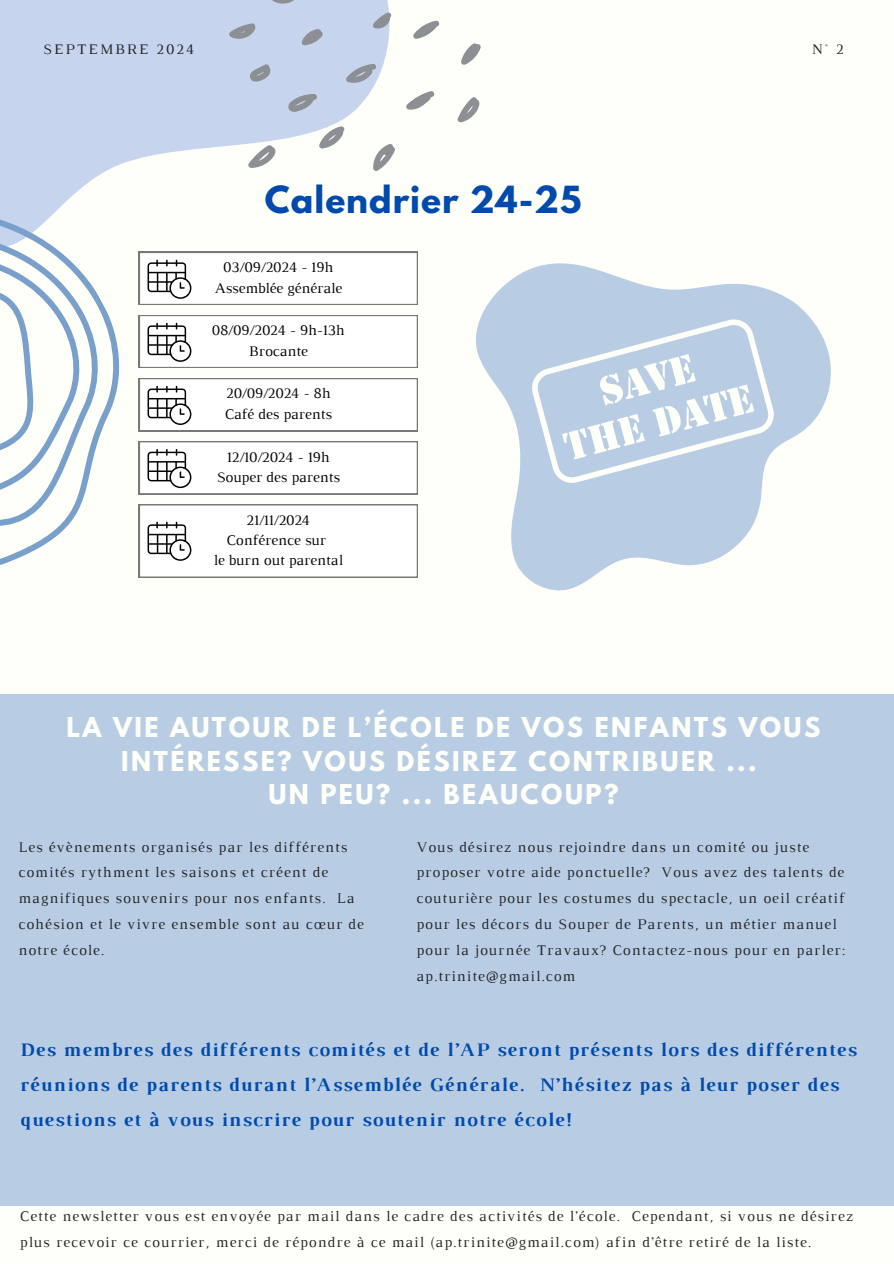
<style>
.page{position:relative;width:894px;height:1264px;background:#fff}
.page>*{position:absolute;margin:0;border:0;box-sizing:border-box;transform-origin:0 0}
.t1{font:700 33.15px "League Spartan";letter-spacing:.03em;color:#004aad}
.t2{font:700 24.3px/33.8px "League Spartan";letter-spacing:.1em;color:#fffff9;text-align:center}
.t3{font:700 19.5px/34.8px "Luthier";letter-spacing:.07em;color:#004aad}
.t4{font:15px/25.8px "Luthier";letter-spacing:.07em;color:#222}
.t5{font:15px "Luthier";color:#000}
.t6{font:14.85px "Luthier";letter-spacing:.14em;color:#222}
</style>
<div class="page">
<div style="left:0;top:0;width:893px;height:1263px;background:#fffff9"></div>
<svg style="left:0;top:0;width:440px;height:252px;fill:#c6d4ee"></svg>
<svg style="left:0;top:156px;width:194px;height:422px"></svg>
<svg style="left:0;top:181px;width:165px;height:397px"></svg>
<svg style="left:0;top:209px;width:123px;height:322px"></svg>
<svg style="left:271px;top:0;width:32px;height:4px"></svg>
<svg style="left:301px;top:29px;width:22px;height:16px"></svg>
<svg style="left:372px;top:12px;width:19px;height:18px"></svg>
<svg style="left:249px;top:64px;width:21px;height:21px"></svg>
<svg style="left:345px;top:64px;width:31px;height:20px"></svg>
<svg style="left:287px;top:94px;width:30px;height:18px"></svg>
<svg style="left:412px;top:20px;width:27px;height:19px"></svg>
<svg style="left:405px;top:90px;width:30px;height:21px"></svg>
<svg style="left:319px;top:126px;width:25px;height:23px"></svg>
<svg style="left:461px;top:43px;width:20px;height:22px"></svg>
<svg style="left:247px;top:145px;width:29px;height:23px"></svg>
<svg style="left:372px;top:143px;width:23px;height:29px"></svg>
<svg style="left:457px;top:97px;width:22px;height:26px"></svg>
<svg style="left:228px;top:23px;width:28px;height:18px"></svg>
<div style="left:0;top:694px;width:893px;height:511px;background:#b8cde4"></div>
<svg style="left:139px;top:252px;width:279px;height:53px"></svg>
<svg style="left:139px;top:504px;width:279px;height:73px"></svg>
<svg style="left:139px;top:441px;width:279px;height:53px"></svg>
<svg style="left:139px;top:315px;width:279px;height:53px"></svg>
<svg style="left:139px;top:378px;width:279px;height:53px"></svg>
<svg style="left:476px;top:263px;width:354px;height:328px;fill:#b8cde4"></svg>
<svg style="left:527px;top:315px;width:251px;height:172px"></svg>
<p class="t6" style="left:43px;top:43px;width:152px">SEPTEMBRE 2024</p>
<p class="t6" style="left:811px;top:43px;width:33px">N° 2</p>
<p class="t1" style="left:265px;top:183px;width:318px">Calendrier 24-25</p>
<p class="t5" style="left:223px;top:262px;width:112px">03/09/2024 - 19h</p>
<p class="t5" style="left:215px;top:282px;width:129px">Assemblée générale</p>
<p class="t5" style="left:212px;top:325px;width:134px">08/09/2024 - 9h-13h</p>
<p class="t5" style="left:249px;top:345px;width:61px">Brocante</p>
<p class="t5" style="left:226px;top:388px;width:106px">20/09/2024 - 8h</p>
<p class="t5" style="left:224px;top:408px;width:109px">Café des parents</p>
<p class="t5" style="left:227px;top:451px;width:104px">12/10/2024 - 19h</p>
<p class="t5" style="left:216px;top:471px;width:125px">Souper des parents</p>
<p class="t5" style="left:246px;top:514px;width:65px">21/11/2024</p>
<p class="t5" style="left:226px;top:534px;width:101px">Conférence sur</p>
<p class="t5" style="left:214px;top:555px;width:131px">le burn out parental</p>
<p class="t2" style="left:66px;top:713px;width:755px">LA VIE AUTOUR DE L’ÉCOLE DE VOS ENFANTS VOUS<br>INTÉRESSE? VOUS DÉSIREZ CONTRIBUER ...<br>UN PEU? ... BEAUCOUP?</p>
<p class="t4" style="left:18px;top:835px;width:347px">Les évènements organisés par les différents comités rythment les saisons et créent de magnifiques souvenirs pour nos enfants. La cohésion et le vivre ensemble sont au cœur de notre école.</p>
<p class="t4" style="left:416px;top:835px;width:430px">Vous désirez nous rejoindre dans un comité ou juste proposer votre aide ponctuelle? Vous avez des talents de couturière pour les costumes du spectacle, un oeil créatif pour les décors du Souper de Parents, un métier manuel pour la journée Travaux? Contactez-nous pour en parler: ap.trinite@gmail.com</p>
<p class="t3" style="left:20px;top:1033px;width:837px">Des membres des différents comités et de l’AP seront présents lors des différentes réunions de parents durant l’Assemblée Générale. N’hésitez pas à leur poser des questions et à vous inscrire pour soutenir notre école!</p>
<p class="t4" style="left:20px;top:1204px;width:834px">Cette newsletter vous est envoyée par mail dans le cadre des activités de l’école. Cependant, si vous ne désirez plus recevoir ce courrier, merci de répondre à ce mail (ap.trinite@gmail.com) afin d’être retiré de la liste.</p>
</div>
